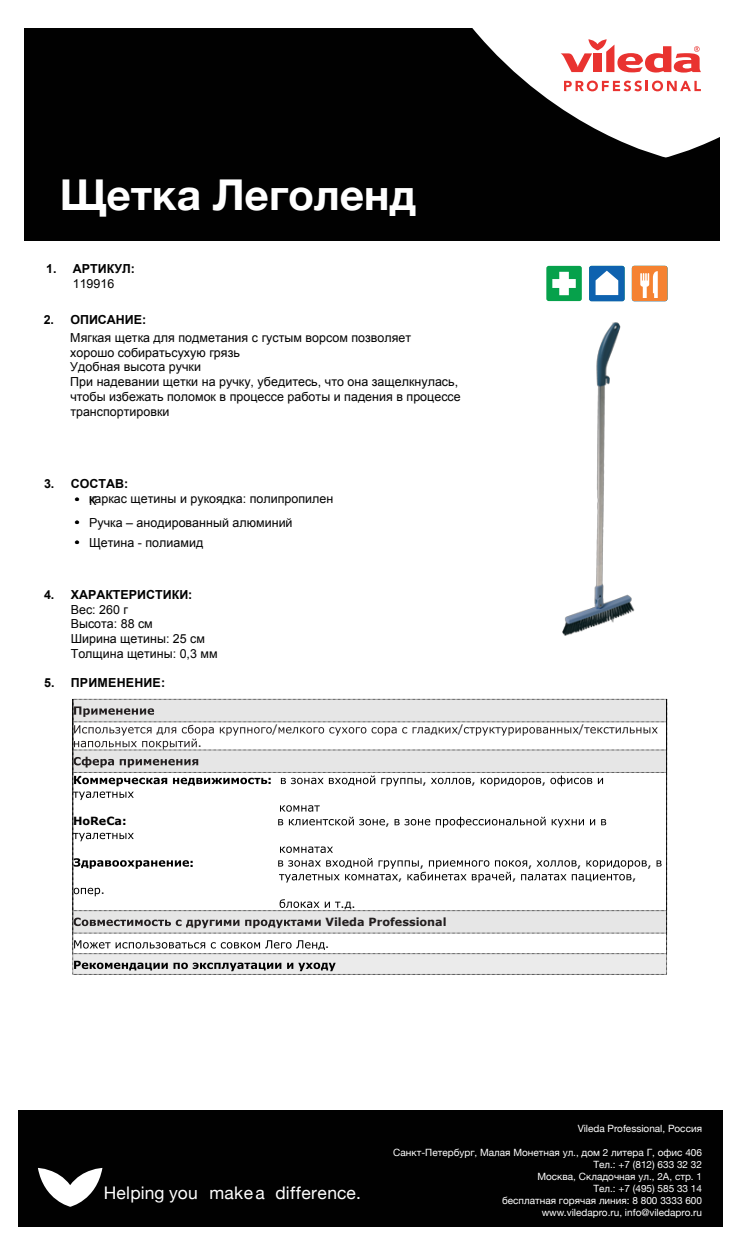
<style>
.page{position:relative;width:745px;height:1251px;background:#fff}
.page>*{position:absolute;margin:0;border:0;box-sizing:border-box;transform-origin:0 0}
.t1{font:700 42.5px "Helvetica Neue";color:#fff}
.t2{font:17.38px "Helvetica Neue";letter-spacing:.01em;color:#fff}
.t3{font:12.5px/14.9px "Arial";color:#020202}
.t4{font:700 12.5px "Arial";color:#020202}
.t5{font:700 11.25px "Verdana";color:#231f20}
.t6{font:11.25px "Verdana";color:#010101}
.t7{font:700 11.25px "Verdana";color:#010101}
.t8{font:11.25px "Verdana";color:#231f20}
.t9{font:10px/12px "Helvetica Neue";color:#fff;text-align:right}
</style>
<div class="page">
<div style="left:25px;top:28px;width:694px;height:213px;background:#010101"></div>
<svg style="left:472px;top:28px;width:248px;height:129px"></svg>
<div style="left:546px;top:266px;width:35px;height:35px;background:#06a14b;border-radius:2px"></div>
<svg style="left:552px;top:272px;width:23px;height:17px"></svg>
<div style="left:588px;top:266px;width:36px;height:35px;background:#0e62af;border-radius:2px"></div>
<svg style="left:595px;top:271px;width:23px;height:18px"></svg>
<div style="left:631px;top:266px;width:36px;height:35px;background:#f58231;border-radius:2px"></div>
<svg style="left:640px;top:271px;width:18px;height:18px"></svg>
<div style="left:18px;top:1109px;width:704px;height:117px;background:#010101"></div>
<svg style="left:38px;top:1168px;width:64px;height:39px"></svg>
<svg style="left:72px;top:699px;width:594px;height:276px"></svg>
<img style="left:546px;top:289px;width:122px;height:347px">
<h1 class="t1" style="left:60px;top:168px;width:357px">Щетка Леголенд</h1>
<p class="t4" style="left:46px;top:260px;width:90px">1. АРТИКУЛ:</p>
<p class="t3" style="left:73px;top:276px;width:43px">119916</p>
<p class="t4" style="left:44px;top:311px;width:104px">2. ОПИСАНИЕ:</p>
<p class="t3" style="left:70px;top:330px;width:392px">Мягкая щетка для подметания с густым ворсом позволяет<br>хорошо собиратьсухую грязь<br>Удобная высота ручки<br>При надевании щетки на ручку, убедитесь, что она защелкнулась, чтобы избежать поломок в процессе работы и падения в процессе транспортировки</p>
<p class="t4" style="left:44px;top:475px;width:86px">3. СОСТАВ:</p>
<p class="t3" style="left:89px;top:493px;width:9px">К</p>
<p class="t3" style="left:74px;top:515px;width:220px">• Ручка – анодированный алюминий</p>
<p class="t3" style="left:74px;top:535px;width:130px">• Щетина - полиамид</p>
<p class="t3" style="left:74px;top:492px;width:260px">• каркас щетины и рукоядка: полипропилен</p>
<p class="t4" style="left:44px;top:586px;width:150px">4. ХАРАКТЕРИСТИКИ:</p>
<p class="t3" style="left:71px;top:602px;width:148px">Вес: 260 г<br>Высота: 88 см<br>Ширина щетины: 25 см<br>Толщина щетины: 0,3 мм</p>
<p class="t4" style="left:44px;top:674px;width:123px">5. ПРИМЕНЕНИЕ:</p>
<p class="t8" style="left:198px;top:736px;width:6px">.</p>
<p class="t7" style="left:73px;top:814px;width:55px">HoReCa:</p>
<p class="t6" style="left:101px;top:883px;width:6px">.</p>
<p class="t7" style="left:189px;top:855px;width:6px">:</p>
<p class="t8" style="left:272px;top:722px;width:7px">/</p>
<p class="t8" style="left:458px;top:722px;width:7px">/</p>
<p class="t8" style="left:578px;top:722px;width:7px">/</p>
<p class="t7" style="left:267px;top:773px;width:6px">:</p>
<p class="t6" style="left:385px;top:814px;width:6px">,</p>
<p class="t6" style="left:422px;top:773px;width:6px">,</p>
<p class="t6" style="left:471px;top:773px;width:6px">,</p>
<p class="t6" style="left:541px;top:773px;width:6px">,</p>
<p class="t6" style="left:419px;top:855px;width:6px">,</p>
<p class="t6" style="left:528px;top:855px;width:6px">,</p>
<p class="t6" style="left:577px;top:855px;width:6px">,</p>
<p class="t6" style="left:647px;top:855px;width:6px">,</p>
<p class="t6" style="left:398px;top:869px;width:6px">,</p>
<p class="t6" style="left:511px;top:869px;width:6px">,</p>
<p class="t6" style="left:631px;top:869px;width:6px">,</p>
<p class="t6" style="left:340px;top:896px;width:17px">. .</p>
<p class="t5" style="left:325px;top:914px;width:123px">Vileda Professional</p>
<p class="t6" style="left:325px;top:937px;width:6px">.</p>
<h2 class="t2" style="left:104px;top:1182px;width:258px">Helping you make a difference.</h2>
<p class="t9" style="left:577px;top:1122px;width:126px">Vileda Professional, Россия</p>
<p class="t9" style="left:393px;top:1146px;width:310px">Санкт-Петербург, Малая Монетная ул., дом 2 литера Г, офис 406<br>Тел.: +7 (812) 633 32 32<br>Москва, Складочная ул., 2А, стр. 1<br>Тел.: +7 (495) 585 33 14<br>бесплатная горячая линия: 8 800 3333 600<br>www.viledapro.ru, info@viledapro.ru</p>
</div>
